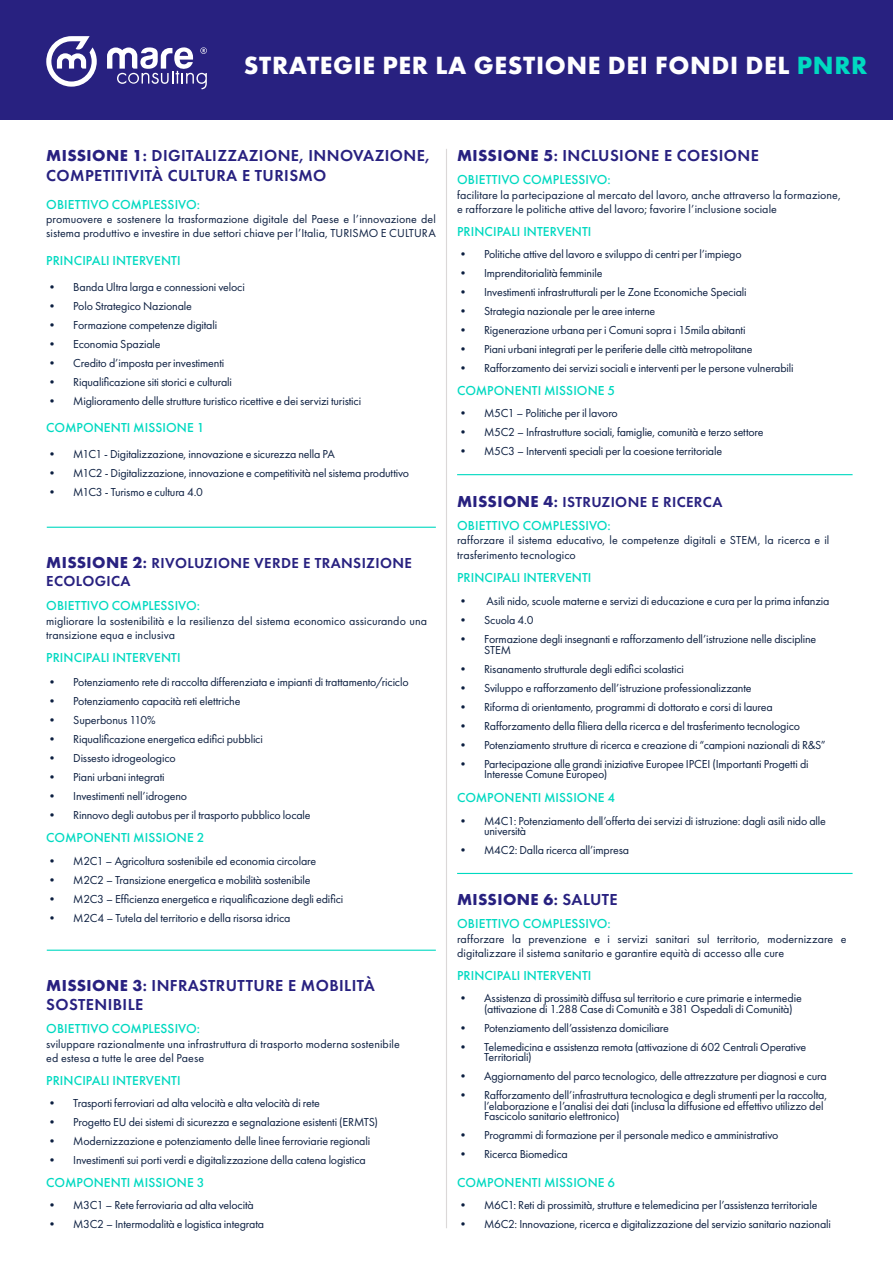
<style>
.page{position:relative;width:893px;height:1263px;background:#fff}
.page>*{position:absolute;margin:0;border:0;box-sizing:border-box;transform-origin:0 0}
.t1{font:700 25.8px "Futura PT";letter-spacing:.025em;color:#fff}
.t2{font:600 16.5px/19.8px "Futura PT";letter-spacing:.025em;color:#282180}
.t3{font:700 16.5px "Futura PT";letter-spacing:.025em;color:#282180}
.t4{font:600 15px/18px "Futura PT";letter-spacing:.025em;color:#282180}
.t5{font:500 13.5px "Futura PT";letter-spacing:.005em;color:#00d9c1}
.t6{font:12px/10.5px "Futura PT";letter-spacing:-.015em;color:#0c1f41}
.t7{font:12px/14.4px "Futura PT";letter-spacing:.005em;color:#0c1f41}
.s1{color:#00d9c1}
.s2{font-weight:700}
.s3{font-weight:700;font-size:16.5px}
.s4{font-size:16.5px}
.s5{font-weight:600}
</style>
<div class="page">
<div style="left:0;top:0;width:893px;height:120px;background:#282180"></div>
<hr style="left:47px;top:527px;width:389px;height:1px;background:#00d9c1">
<hr style="left:457px;top:474px;width:396px;height:1px;background:#00d9c1">
<hr style="left:457px;top:873px;width:396px;height:1px;background:#00d9c1">
<hr style="left:47px;top:950px;width:389px;height:1px;background:#00d9c1">
<hr style="left:446px;top:149px;width:1px;height:1079px;background:#dbd8d8">
<svg style="left:46px;top:36px;width:51px;height:51px"></svg>
<svg style="left:107px;top:47px;width:100px;height:42px"></svg>
<h1 class="t1" style="left:244px;top:49px;width:625px">STRATEGIE PER LA GESTIONE DEI FONDI DEL <span class="s1">PNRR</span></h1>
<h2 class="t2" style="left:46px;top:146px;width:385px"><span class="s2">MISSIONE 1</span>: DIGITALIZZAZIONE, INNOVAZIONE,<br>COMPETITIVITÀ CULTURA E TURISMO</h2>
<p class="t5" style="left:46px;top:196px;width:155px">OBIETTIVO COMPLESSIVO:</p>
<p class="t7" style="left:46px;top:212px;width:391px">promuovere e sostenere la trasformazione digitale del Paese e l’innovazione del sistema produttivo e investire in due settori chiave per l’Italia, TURISMO E CULTURA</p>
<p class="t5" style="left:46px;top:252px;width:136px">PRINCIPALI INTERVENTI</p>
<p class="t6" style="left:46px;top:281px;width:200px">• Banda Ultra larga e connessioni veloci</p>
<p class="t6" style="left:46px;top:300px;width:147px">• Polo Strategico Nazionale</p>
<p class="t6" style="left:46px;top:319px;width:172px">• Formazione competenze digitali</p>
<p class="t6" style="left:46px;top:339px;width:116px">• Economia Spaziale</p>
<p class="t6" style="left:46px;top:358px;width:180px">• Credito d’imposta per investimenti</p>
<p class="t6" style="left:46px;top:377px;width:187px">• Riqualificazione siti storici e culturali</p>
<p class="t6" style="left:46px;top:396px;width:316px">• Miglioramento delle strutture turistico ricettive e dei servizi turistici</p>
<p class="t5" style="left:46px;top:419px;width:160px">COMPONENTI MISSIONE 1</p>
<p class="t6" style="left:46px;top:449px;width:290px">• M1C1 - Digitalizzazione, innovazione e sicurezza nella PA</p>
<p class="t6" style="left:46px;top:468px;width:364px">• M1C2 - Digitalizzazione, innovazione e competitività nel sistema produttivo</p>
<p class="t6" style="left:46px;top:487px;width:158px">• M1C3 - Turismo e cultura 4.0</p>
<p class="t4" style="left:46px;top:553px;width:367px"><span class="s3">MISSIONE 2</span><span class="s4">:</span> RIVOLUZIONE VERDE E TRANSIZIONE<br>ECOLOGICA</p>
<p class="t5" style="left:46px;top:598px;width:155px">OBIETTIVO COMPLESSIVO:</p>
<p class="t7" style="left:46px;top:614px;width:382px">migliorare la sostenibilità e la resilienza del sistema economico assicurando una transizione equa e inclusiva</p>
<p class="t6" style="left:46px;top:677px;width:364px">• Potenziamento rete di raccolta differenziata e impianti di trattamento/riciclo</p>
<p class="t6" style="left:46px;top:696px;width:196px">• Potenziamento capacità reti elettriche</p>
<p class="t6" style="left:46px;top:715px;width:111px">• Superbonus 110%</p>
<p class="t6" style="left:46px;top:734px;width:218px">• Riqualificazione energetica edifici pubblici</p>
<p class="t6" style="left:46px;top:753px;width:131px">• Dissesto idrogeologico</p>
<p class="t6" style="left:46px;top:772px;width:120px">• Piani urbani integrati</p>
<p class="t6" style="left:46px;top:791px;width:142px">• Investimenti nell’idrogeno</p>
<p class="t6" style="left:46px;top:810px;width:266px">• Rinnovo degli autobus per il trasporto pubblico locale</p>
<p class="t6" style="left:46px;top:856px;width:271px">• M2C1 – Agricoltura sostenibile ed economia circolare</p>
<p class="t6" style="left:46px;top:875px;width:266px">• M2C2 – Transizione energetica e mobilità sostenibile</p>
<p class="t6" style="left:46px;top:894px;width:299px">• M2C3 – Efficienza energetica e riqualificazione degli edifici</p>
<p class="t6" style="left:46px;top:913px;width:246px">• M2C4 – Tutela del territorio e della risorsa idrica</p>
<p class="t5" style="left:46px;top:650px;width:136px">PRINCIPALI INTERVENTI</p>
<p class="t5" style="left:46px;top:830px;width:160px">COMPONENTI MISSIONE 2</p>
<h2 class="t2" style="left:46px;top:975px;width:330px"><span class="s2">MISSIONE 3</span>: INFRASTRUTTURE E MOBILITÀ<br>SOSTENIBILE</h2>
<p class="t5" style="left:46px;top:1021px;width:155px">OBIETTIVO COMPLESSIVO:</p>
<p class="t7" style="left:46px;top:1036px;width:355px">sviluppare razionalmente una infrastruttura di trasporto moderna sostenibile ed estesa a tutte le aree del Paese</p>
<p class="t6" style="left:46px;top:1098px;width:275px">• Trasporti ferroviari ad alta velocità e alta velocità di rete</p>
<p class="t6" style="left:46px;top:1117px;width:333px">• Progetto EU dei sistemi di sicurezza e segnalazione esistenti (ERMTS)</p>
<p class="t6" style="left:46px;top:1136px;width:325px">• Modernizzazione e potenziamento delle linee ferroviarie regionali</p>
<p class="t6" style="left:46px;top:1155px;width:321px">• Investimenti sui porti verdi e digitalizzazione della catena logistica</p>
<p class="t6" style="left:46px;top:1200px;width:209px">• M3C1 – Rete ferroviaria ad alta velocità</p>
<p class="t6" style="left:46px;top:1219px;width:219px">• M3C2 – Intermodalità e logistica integrata</p>
<p class="t5" style="left:46px;top:1073px;width:136px">PRINCIPALI INTERVENTI</p>
<p class="t5" style="left:46px;top:1175px;width:160px">COMPONENTI MISSIONE 3</p>
<h2 class="t2" style="left:457px;top:146px;width:303px"><span class="s2">MISSIONE 5</span>: INCLUSIONE E COESIONE</h2>
<p class="t5" style="left:457px;top:172px;width:155px">OBIETTIVO COMPLESSIVO:</p>
<p class="t7" style="left:457px;top:188px;width:385px">facilitare la partecipazione al mercato del lavoro, anche attraverso la formazione, e rafforzare le politiche attive del lavoro; favorire l’inclusione sociale</p>
<p class="t6" style="left:457px;top:249px;width:286px">• Politiche attive del lavoro e sviluppo di centri per l’impiego</p>
<p class="t6" style="left:457px;top:268px;width:147px">• Imprenditorialità femminile</p>
<p class="t6" style="left:457px;top:287px;width:291px">• Investimenti infrastrutturali per le Zone Economiche Speciali</p>
<p class="t6" style="left:457px;top:306px;width:200px">• Strategia nazionale per le aree interne</p>
<p class="t6" style="left:457px;top:325px;width:290px">• Rigenerazione urbana per i Comuni sopra i 15mila abitanti</p>
<p class="t6" style="left:457px;top:344px;width:297px">• Piani urbani integrati per le periferie delle città metropolitane</p>
<p class="t6" style="left:457px;top:363px;width:338px">• Rafforzamento dei servizi sociali e interventi per le persone vulnerabili</p>
<p class="t6" style="left:457px;top:408px;width:162px">• M5C1 – Politiche per il lavoro</p>
<p class="t6" style="left:457px;top:427px;width:308px">• M5C2 – Infrastrutture sociali, famiglie, comunità e terzo settore</p>
<p class="t6" style="left:457px;top:446px;width:267px">• M5C3 – Interventi speciali per la coesione territoriale</p>
<p class="t5" style="left:457px;top:224px;width:136px">PRINCIPALI INTERVENTI</p>
<p class="t5" style="left:457px;top:383px;width:160px">COMPONENTI MISSIONE 5</p>
<p class="t4" style="left:457px;top:492px;width:267px"><span class="s3">MISSIONE 4</span><span class="s4">:</span> ISTRUZIONE E RICERCA</p>
<p class="t5" style="left:457px;top:517px;width:155px">OBIETTIVO COMPLESSIVO:</p>
<p class="t7" style="left:457px;top:533px;width:374px">rafforzare il sistema educativo, le competenze digitali e STEM, la ricerca e il trasferimento tecnologico</p>
<p class="t6" style="left:457px;top:596px;width:374px">• Asili nido, scuole materne e servizi di educazione e cura per la prima infanzia</p>
<p class="t6" style="left:457px;top:615px;width:78px">• Scuola 4.0</p>
<p class="t6" style="left:484px;top:634px;width:334px;text-indent:-27px">• Formazione degli insegnanti e rafforzamento dell’istruzione nelle discipline<br>STEM</p>
<p class="t6" style="left:457px;top:664px;width:228px">• Risanamento strutturale degli edifici scolastici</p>
<p class="t6" style="left:457px;top:683px;width:296px">• Sviluppo e rafforzamento dell’istruzione professionalizzante</p>
<p class="t6" style="left:457px;top:702px;width:317px">• Riforma di orientamento, programmi di dottorato e corsi di laurea</p>
<p class="t6" style="left:457px;top:721px;width:344px">• Rafforzamento della filiera della ricerca e del trasferimento tecnologico</p>
<p class="t6" style="left:457px;top:740px;width:370px">• Potenziamento strutture di ricerca e creazione di “campioni nazionali di R&amp;S”</p>
<p class="t6" style="left:484px;top:759px;width:326px;text-indent:-27px">• Partecipazione alle grandi iniziative Europee IPCEI (Importanti Progetti di<br>Interesse Comune Europeo)</p>
<p class="t6" style="left:484px;top:815px;width:343px;text-indent:-27px">• M4C1: Potenziamento dell’offerta dei servizi di istruzione: dagli asili nido alle università</p>
<p class="t6" style="left:457px;top:845px;width:173px">• M4C2: Dalla ricerca all’impresa</p>
<p class="t5" style="left:457px;top:569px;width:136px">PRINCIPALI INTERVENTI</p>
<p class="t5" style="left:457px;top:789px;width:160px">COMPONENTI MISSIONE 4</p>
<h2 class="t3" style="left:457px;top:889px;width:162px">MISSIONE 6<span class="s5">: SALUTE</span></h2>
<p class="t5" style="left:457px;top:916px;width:155px">OBIETTIVO COMPLESSIVO:</p>
<p class="t7" style="left:457px;top:932px;width:391px">rafforzare la prevenzione e i servizi sanitari sul territorio, modernizzare e digitalizzare il sistema sanitario e garantire equità di accesso alle cure</p>
<p class="t6" style="left:484px;top:993px;width:319px;text-indent:-27px">• Assistenza di prossimità diffusa sul territorio e cure primarie e intermedie (attivazione di 1.288 Case di Comunità e 381 Ospedali di Comunità)</p>
<p class="t6" style="left:457px;top:1022px;width:213px">• Potenziamento dell’assistenza domiciliare</p>
<p class="t6" style="left:484px;top:1041px;width:324px;text-indent:-27px">• Telemedicina e assistenza remota (attivazione di 602 Centrali Operative<br>Territoriali)</p>
<p class="t6" style="left:457px;top:1071px;width:371px">• Aggiornamento del parco tecnologico, delle attrezzature per diagnosi e cura</p>
<p class="t6" style="left:484px;top:1090px;width:344px;text-indent:-27px">• Rafforzamento dell’infrastruttura tecnologica e degli strumenti per la raccolta, l’elaborazione e l’analisi dei dati (inclusa la diffusione ed effettivo utilizzo del<br>Fascicolo sanitario elettronico)</p>
<p class="t6" style="left:457px;top:1130px;width:323px">• Programmi di formazione per il personale medico e amministrativo</p>
<p class="t6" style="left:457px;top:1149px;width:112px">• Ricerca Biomedica</p>
<p class="t5" style="left:457px;top:968px;width:136px">PRINCIPALI INTERVENTI</p>
<p class="t5" style="left:457px;top:1175px;width:160px">COMPONENTI MISSIONE 6</p>
<p class="t6" style="left:457px;top:1200px;width:362px">• M6C1: Reti di prossimità, strutture e telemedicina per l’assistenza territoriale</p>
<p class="t6" style="left:457px;top:1219px;width:375px">• M6C2: Innovazione, ricerca e digitalizzazione del servizio sanitario nazionali</p>
</div>
